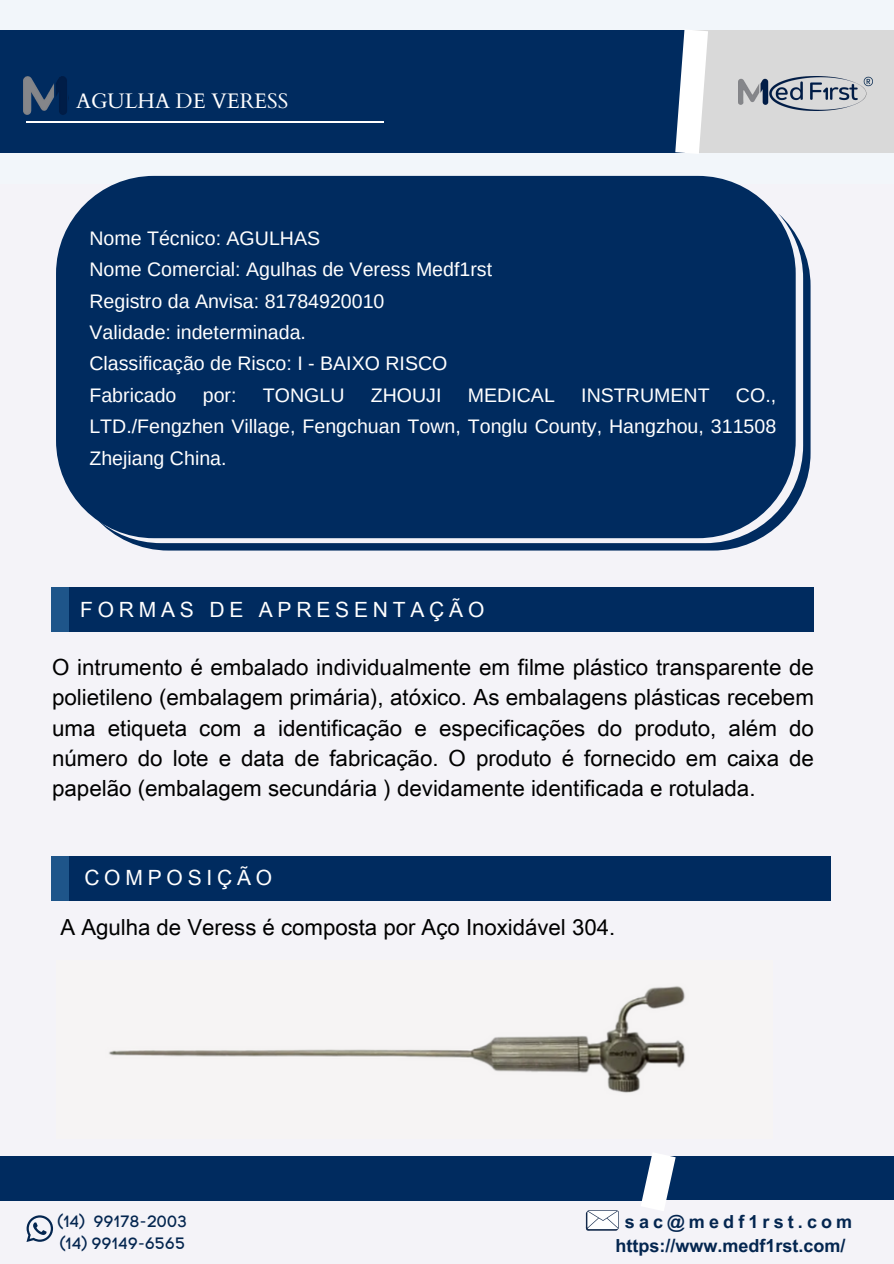
<style>
.page{position:relative;width:894px;height:1264px;background:#fff}
.page>*{position:absolute;margin:0;border:0;box-sizing:border-box;transform-origin:0 0}
.t1{font:22.35px/30.5px "Arial Unicode MS";color:#000;text-align:justify}
.t2{font:22.2px "Arial Unicode MS";color:#000}
.t3{font:21px "Arial Unicode MS";letter-spacing:.23em;color:#fff}
.t4{font:21px "Cardo";color:#fff}
.t5{font:19.65px/31.5px "Arimo";color:#fff}
.t6{font:700 18px "Arial Unicode MS";color:#042650}
.t7{font:700 18px "Arial Unicode MS";letter-spacing:.23em;color:#042650}
.t8{font:16.35px "Code Pro Normal LC";color:#042650}
</style>
<div class="page">
<div style="left:0;top:0;width:893px;height:1263px;background:#f4f3f8"></div>
<div style="left:0;top:30px;width:694px;height:123px;background:#002b5f"></div>
<div style="left:0;top:1156px;width:656px;height:45px;background:#002b5f"></div>
<div style="left:653px;top:1156px;width:240px;height:44px;background:#002b5f"></div>
<div style="left:685px;top:30px;width:208px;height:123px;background:#d9d9d9"></div>
<svg style="left:661px;top:30px;width:47px;height:146px"></svg>
<svg style="left:641px;top:1153px;width:35px;height:58px"></svg>
<div style="left:52px;top:587px;width:761px;height:45px;background:#002b5f"></div>
<div style="left:51px;top:856px;width:18px;height:44px;background:#1e558a"></div>
<div style="left:69px;top:856px;width:761px;height:44px;background:#002b5f"></div>
<svg style="left:26px;top:1215px;width:27px;height:26px"></svg>
<svg style="left:585px;top:1210px;width:33px;height:20px"></svg>
<img style="left:738px;top:76px;width:134px;height:34px">
<img style="left:23px;top:76px;width:44px;height:39px">
<hr style="left:26px;top:121px;width:357px;height:1px;background:#fff">
<div style="left:51px;top:587px;width:18px;height:45px;background:#1e558a"></div>
<svg style="left:121px;top:233px;width:689px;height:317px"></svg>
<div style="left:56px;top:176px;width:739px;height:362px;background:#002b5f"></div>
<img style="left:108px;top:986px;width:578px;height:107px">
<p class="t4" style="left:76px;top:87px;width:214px">AGULHA DE VERESS</p>
<h1 class="t5" style="left:89px;top:222px;width:404px">Nome Técnico: AGULHAS<br>Nome Comercial: Agulhas de Veress Medf1rst<br>Registro da Anvisa: 81784920010<br>Validade: indeterminada.<br>Classificação de Risco: I - BAIXO RISCO<br>Fabricado</h1>
<h1 class="t5" style="left:89px;top:379px;width:688px;text-align:justify;text-indent:646px">CO., LTD./Fengzhen Village, Fengchuan Town, Tonglu County, Hangzhou, 311508<br>Zhejiang China.</h1>
<h1 class="t5" style="left:203px;top:379px;width:35px">por:</h1>
<h1 class="t5" style="left:263px;top:379px;width:83px">TONGLU</h1>
<h1 class="t5" style="left:371px;top:379px;width:72px">ZHOUJI</h1>
<h1 class="t5" style="left:467px;top:379px;width:89px">MEDICAL</h1>
<h1 class="t5" style="left:581px;top:379px;width:130px">INSTRUMENT</h1>
<p class="t3" style="left:80px;top:594px;width:405px">FORMAS DE APRESENTAÇÃO</p>
<h1 class="t1" style="left:52px;top:650px;width:763px">O intrumento é embalado individualmente em filme plástico transparente de polietileno (embalagem primária), atóxico. As embalagens plásticas recebem uma etiqueta com a identificação e especificações do produto, além do número do lote e data de fabricação. O produto é fornecido em caixa de papelão (embalagem secundária ) devidamente identificada e rotulada.</h1>
<p class="t3" style="left:84px;top:862px;width:189px">COMPOSIÇÃO</p>
<h2 class="t2" style="left:60px;top:911px;width:556px">A Agulha de Veress é composta por Aço Inoxidável 304.</h2>
<h1 class="t8" style="left:58px;top:1210px;width:131px">(14) 99178-2003</h1>
<h4 class="t7" style="left:624px;top:1208px;width:229px">sac@medf1rst.com</h4>
<h2 class="t8" style="left:60px;top:1233px;width:127px">(14) 99149-6565</h2>
<p class="t6" style="left:615px;top:1232px;width:231px">https://www.medf1rst.com/</p>
</div>
